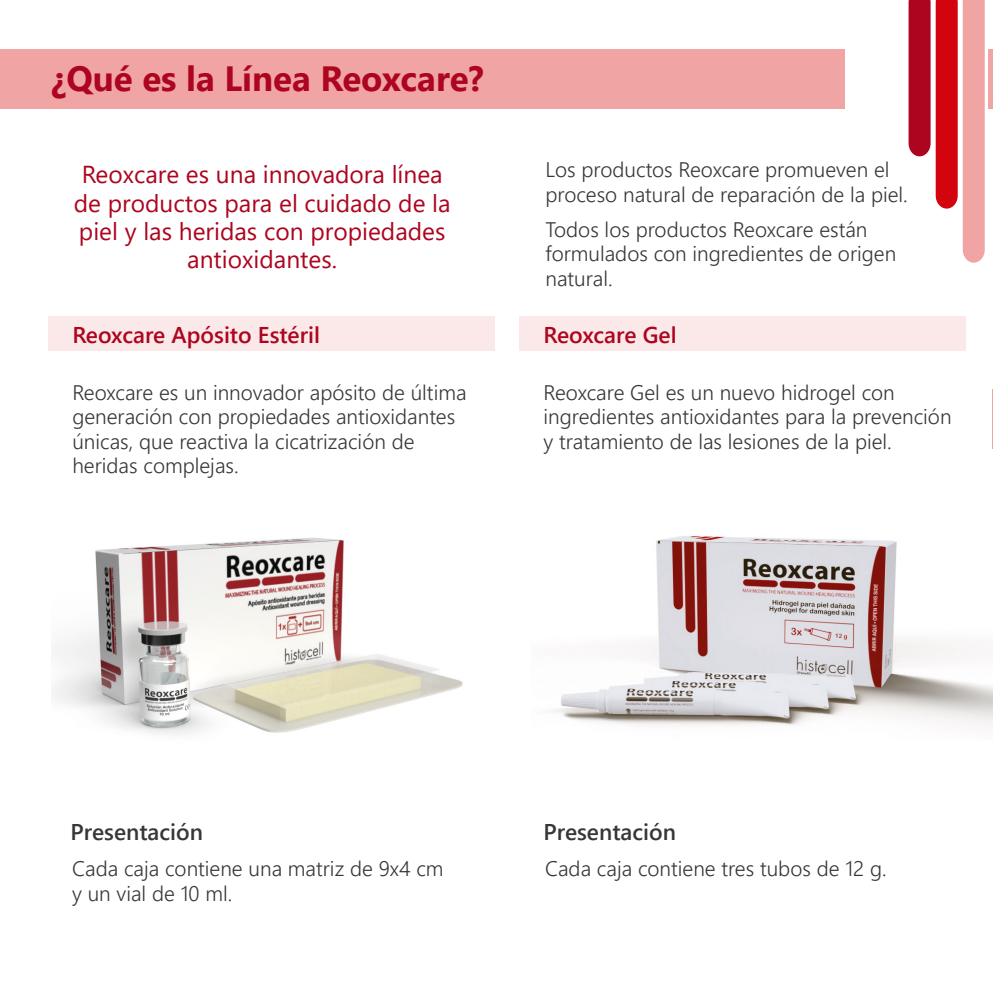
<style>
.page{position:relative;width:993px;height:993px;background:#fff}
.page>*{position:absolute;margin:0;border:0;box-sizing:border-box;transform-origin:0 0}
.t1{font:700 35px "Segoe UI";color:#ad051f}
.t2{font:24.5px/28px "Segoe UI";color:#ad051f;text-align:center}
.t3{font:600 22.75px "Segoe UI";color:#ad051f}
.t4{font:600 22.75px "Segoe UI";color:#39363a}
.t5{font:300 21px/24.5px "Segoe UI";color:#39363a}
</style>
<div class="page">
<svg style="left:908px;top:0;width:76px;height:262px"></svg>
<hr style="left:988px;top:50px;width:4px;height:59px;background:#f1a4a4">
<div style="left:0;top:50px;width:843px;height:59px;background:#f1a4a4"></div>
<hr style="left:991px;top:389px;width:1px;height:59px;background:#f1a4a4">
<div style="left:518px;top:316px;width:447px;height:35px;background:#fbe8e8"></div>
<div style="left:48px;top:316px;width:446px;height:35px;background:#fbe8e8"></div>
<img style="left:52px;top:537px;width:411px;height:198px">
<img style="left:551px;top:536px;width:441px;height:191px">
<h1 class="t1" style="left:51px;top:45px;width:434px">¿Qué es la Línea Reoxcare?</h1>
<p class="t2" style="left:74px;top:158px;width:378px">Reoxcare es una innovadora línea de productos para el cuidado de la piel y las heridas con propiedades antioxidantes.</p>
<p class="t3" style="left:72px;top:313px;width:249px">Reoxcare Apósito Estéril</p>
<p class="t5" style="left:72px;top:378px;width:395px">Reoxcare es un innovador apósito de última generación con propiedades antioxidantes únicas, que reactiva la cicatrización de heridas complejas.</p>
<p class="t5" style="left:545px;top:155px;width:364px">Los productos Reoxcare promueven el proceso natural de reparación de la piel.</p>
<p class="t5" style="left:545px;top:215px;width:352px">Todos los productos Reoxcare están formulados con ingredientes de origen natural.</p>
<p class="t3" style="left:543px;top:313px;width:135px">Reoxcare Gel</p>
<p class="t5" style="left:543px;top:378px;width:409px">Reoxcare Gel es un nuevo hidrogel con ingredientes antioxidantes para la prevención y tratamiento de las lesiones de la piel.</p>
<p class="t4" style="left:71px;top:810px;width:134px">Presentación</p>
<p class="t5" style="left:72px;top:854px;width:373px">Cada caja contiene una matriz de 9x4 cm y un vial de 10 ml.</p>
<p class="t4" style="left:543px;top:810px;width:134px">Presentación</p>
<p class="t5" style="left:545px;top:854px;width:343px">Cada caja contiene tres tubos de 12 g.</p>
</div>
